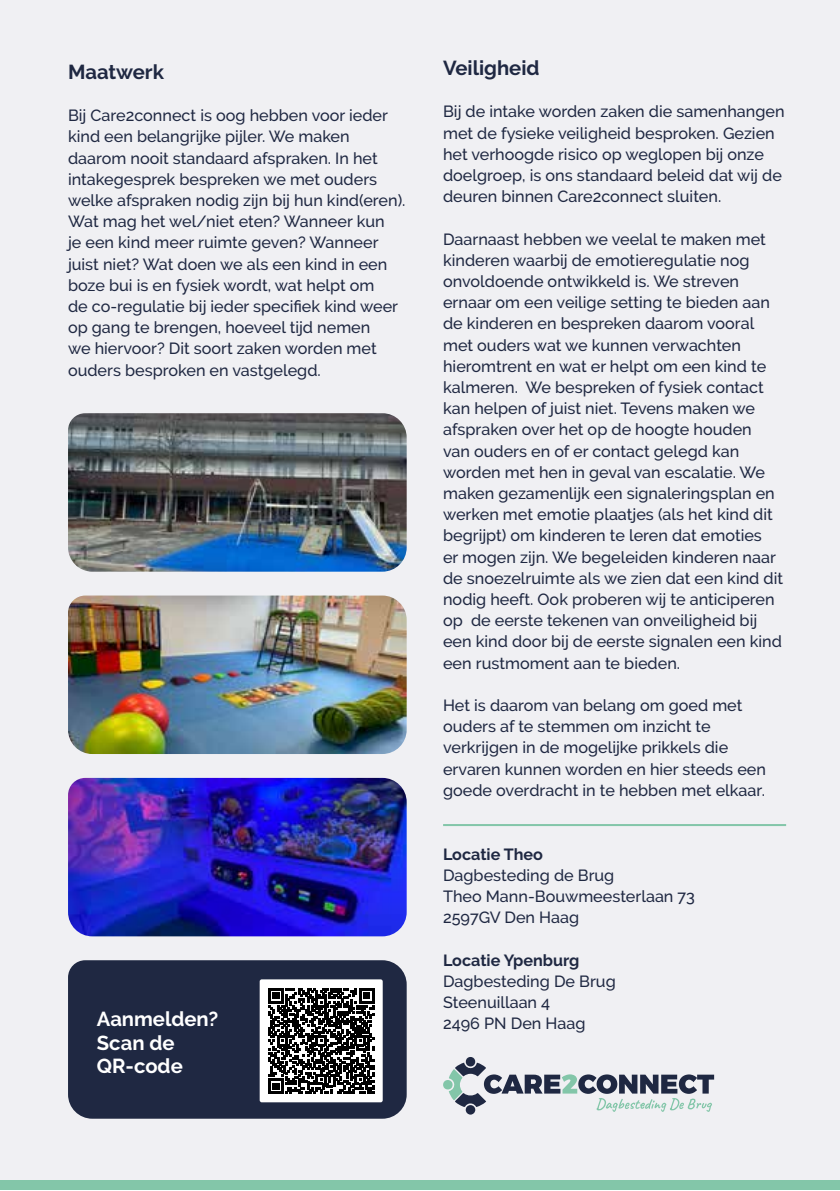
<style>
.page{position:relative;width:840px;height:1191px;background:#fff}
.page>*{position:absolute;margin:0;border:0;box-sizing:border-box;transform-origin:0 0}
.t1{font:700 20.2px/23.6px "Raleway";color:#fff}
.t2{font:700 20.2px "Raleway";color:#1f2842}
.t3{font:500 16.2px/21.2px "Raleway";color:#1f2842}
.t4{font:700 16.2px "Raleway";color:#1f2842}
</style>
<div class="page">
<div style="left:0;top:0;width:839px;height:1189px;background:#f0f0f3"></div>
<img style="left:68px;top:413px;width:338px;height:158px">
<img style="left:68px;top:595px;width:338px;height:159px">
<img style="left:68px;top:778px;width:338px;height:158px">
<div style="left:68px;top:960px;width:338px;height:158px;background:#1f2842"></div>
<div style="left:0;top:1179px;width:839px;height:10px;background:#83c6a9"></div>
<hr style="left:443px;top:824px;width:342px;height:2px;background:#83c6a9">
<div style="left:443px;top:1080px;width:9px;height:9px;background:#83c6a9;border-radius:50%"></div>
<svg style="left:448px;top:1057px;width:265px;height:57px"></svg>
<div style="left:259px;top:979px;width:123px;height:123px;background:#fff;border-radius:2px"></div>
<svg style="left:268px;top:988px;width:106px;height:105px"></svg>
<p class="t2" style="left:68px;top:60px;width:97px">Maatwerk</p>
<p class="t3" style="left:68px;top:105px;width:339px">Bij Care2connect is oog hebben voor ieder kind een belangrijke pijler. We maken daarom nooit standaard afspraken. In het intakegesprek bespreken we met ouders welke afspraken nodig zijn bij hun kind(eren).<br>Wat mag het wel/niet eten? Wanneer kun<br>je een kind meer ruimte geven? Wanneer juist niet? Wat doen we als een kind in een boze bui is en fysiek wordt, wat helpt om<br>de co-regulatie bij ieder specifiek kind weer op gang te brengen, hoeveel tijd nemen<br>we hiervoor? Dit soort zaken worden met ouders besproken en vastgelegd.</p>
<p class="t1" style="left:97px;top:1007px;width:123px">Aanmelden?<br>Scan de<br>QR-code</p>
<p class="t2" style="left:443px;top:56px;width:98px">Veiligheid</p>
<p class="t3" style="left:443px;top:101px;width:343px">Bij de intake worden zaken die samenhangen met de fysieke veiligheid besproken. Gezien het verhoogde risico op weglopen bij onze doelgroep, is ons standaard beleid dat wij de deuren binnen Care2connect sluiten.</p>
<p class="t3" style="left:443px;top:228px;width:341px">Daarnaast hebben we veelal te maken met kinderen waarbij de emotieregulatie nog onvoldoende ontwikkeld is. We streven ernaar om een veilige setting te bieden aan de kinderen en bespreken daarom vooral met ouders wat we kunnen verwachten hieromtrent en wat er helpt om een kind te kalmeren. We bespreken of fysiek contact kan helpen of juist niet. Tevens maken we afspraken over het op de hoogte houden<br>van ouders en of er contact gelegd kan worden met hen in geval van escalatie. We maken gezamenlijk een signaleringsplan en werken met emotie plaatjes (als het kind dit begrijpt) om kinderen te leren dat emoties<br>er mogen zijn. We begeleiden kinderen naar de snoezelruimte als we zien dat een kind dit nodig heeft. Ook proberen wij te anticiperen op de eerste tekenen van onveiligheid bij een kind door bij de eerste signalen een kind een rustmoment aan te bieden.</p>
<p class="t3" style="left:443px;top:694px;width:324px">Het is daarom van belang om goed met ouders af te stemmen om inzicht te verkrijgen in de mogelijke prikkels die ervaren kunnen worden en hier steeds een goede overdracht in te hebben met elkaar.</p>
<p class="t4" style="left:443px;top:844px;width:101px">Locatie Theo</p>
<p class="t3" style="left:443px;top:864px;width:253px">Dagbesteding de Brug<br>Theo Mann-Bouwmeesterlaan 73<br>2597GV Den Haag</p>
<p class="t4" style="left:443px;top:950px;width:138px">Locatie Ypenburg</p>
<p class="t3" style="left:443px;top:970px;width:174px">Dagbesteding De Brug<br>Steenuillaan 4<br>2496 PN Den Haag</p>
</div>
